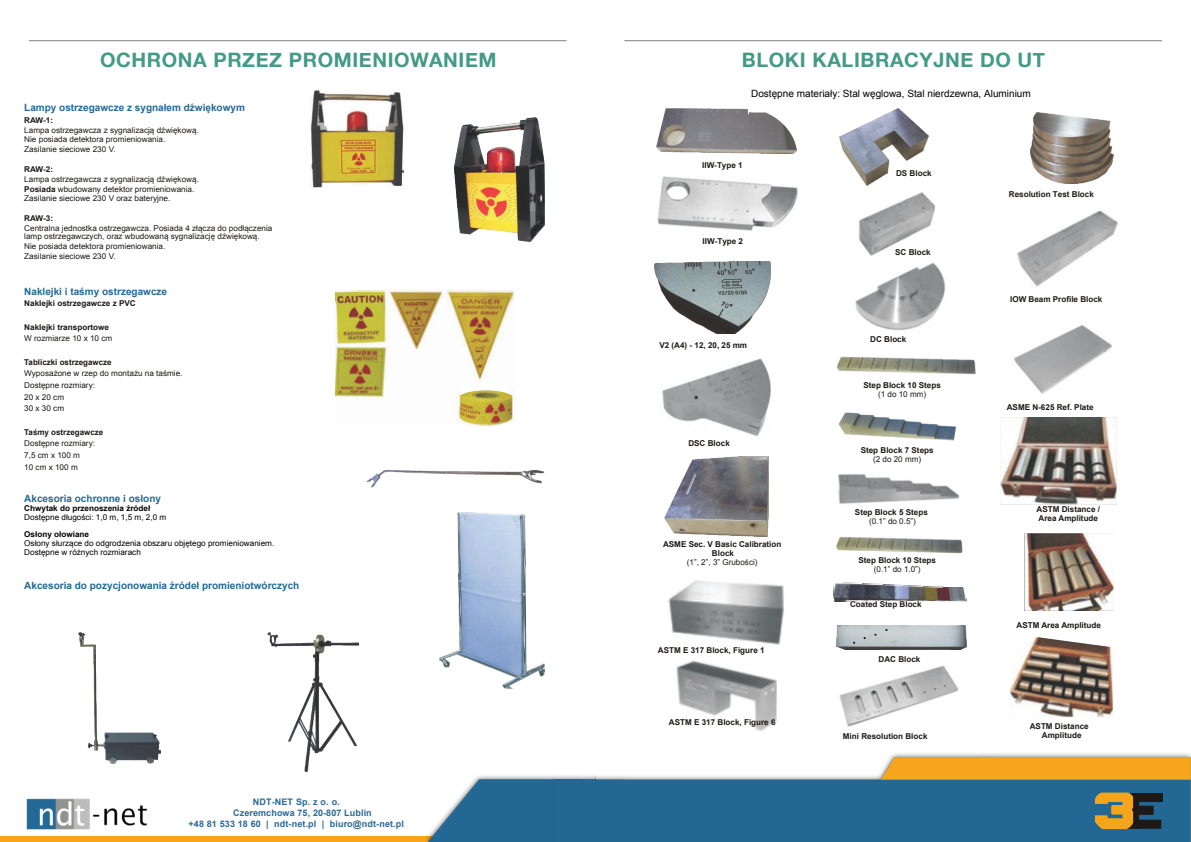
<style>
.page{position:relative;width:1191px;height:842px;background:#fff}
.page>*{position:absolute;margin:0;border:0;box-sizing:border-box;transform-origin:0 0}
.t1{font:700 19.9px "Helvetica Neue";letter-spacing:.03em;color:#439a86}
.t2{font:700 10px "Arial";color:#246996}
.t3{font:10px "Arial";color:#000}
.t4{font:700 9px "Arial";letter-spacing:.015em;color:#276996}
.t5{font:700 8.1px/9px "Arial";color:#1c1917}
.t6{font:8.1px "Arial";color:#1c1917}
.t7{font:8px/9.8px "Arial";color:#1c1917}
.t8{font:8px/8.8px "Arial";color:#000}
.t9{font:700 8px "Arial";color:#1c1917}
.t10{font:700 8px "Arial";color:#000}
.s1{font-weight:700}
</style>
<div class="page">
<img style="left:310px;top:90px;width:93px;height:97px">
<img style="left:453px;top:118px;width:92px;height:125px">
<img style="left:335px;top:290px;width:180px;height:136px">
<svg style="left:459px;top:383px;width:54px;height:13px"></svg>
<img style="left:439px;top:513px;width:106px;height:175px">
<img style="left:366px;top:470px;width:179px;height:17px">
<img style="left:78px;top:632px;width:83px;height:131px">
<img style="left:268px;top:633px;width:90px;height:139px">
<div style="left:0;top:836px;width:595px;height:6px;background:#f7a61b"></div>
<img style="left:26px;top:798px;width:121px;height:31px">
<hr style="left:29px;top:40px;width:537px;height:1px;background:#808080">
<img style="left:426px;top:775px;width:169px;height:67px">
<hr style="left:625px;top:40px;width:536px;height:1px;background:#808080">
<img style="left:595px;top:753px;width:596px;height:89px">
<div style="left:1128px;top:806px;width:25px;height:9px;background:#1c1917;border:1px solid #1c1917"></div>
<div style="left:1126px;top:820px;width:35px;height:9px;background:#1c1917;border:1px solid #1c1917"></div>
<svg style="left:1133px;top:801px;width:6px;height:27px"></svg>
<div style="left:1128px;top:793px;width:34px;height:8px;background:#1c1917"></div>
<svg style="left:1095px;top:792px;width:38px;height:37px"></svg>
<img style="left:668px;top:580px;width:116px;height:65px">
<img style="left:676px;top:660px;width:101px;height:71px">
<img style="left:657px;top:176px;width:140px;height:55px">
<img style="left:656px;top:108px;width:141px;height:45px">
<img style="left:655px;top:261px;width:115px;height:73px">
<img style="left:662px;top:358px;width:109px;height:79px">
<img style="left:664px;top:457px;width:105px;height:79px">
<img style="left:839px;top:108px;width:90px;height:78px">
<img style="left:858px;top:192px;width:76px;height:64px">
<img style="left:1030px;top:112px;width:84px;height:72px">
<img style="left:836px;top:625px;width:130px;height:24px">
<img style="left:1017px;top:212px;width:100px;height:74px">
<img style="left:839px;top:665px;width:120px;height:62px">
<img style="left:1014px;top:325px;width:97px;height:69px">
<img style="left:855px;top:262px;width:90px;height:69px">
<img style="left:837px;top:356px;width:138px;height:19px">
<img style="left:836px;top:537px;width:126px;height:16px">
<img style="left:838px;top:412px;width:118px;height:28px">
<img style="left:838px;top:474px;width:122px;height:30px">
<img style="left:833px;top:582px;width:133px;height:21px">
<img style="left:1000px;top:417px;width:116px;height:87px">
<img style="left:1010px;top:637px;width:102px;height:80px">
<img style="left:1024px;top:533px;width:89px;height:78px">
<h1 class="t1" style="left:100px;top:47px;width:398px">OCHRONA PRZEZ PROMIENIOWANIEM</h1>
<p class="t2" style="left:24px;top:104px;width:222px">Lampy ostrzegawcze z sygnałem dźwiękowym</p>
<p class="t9" style="left:24px;top:117px;width:30px">RAW-1:</p>
<p class="t7" style="left:24px;top:126px;width:176px">Lampa ostrzegawcza z sygnalizacją dźwiękową.<br>Nie posiada detektora promieniowania.<br>Zasilanie sieciowe 230 V.</p>
<p class="t9" style="left:24px;top:166px;width:30px">RAW-2:</p>
<p class="t7" style="left:24px;top:175px;width:176px">Lampa ostrzegawcza z sygnalizacją dźwiękową.<br><span class="s1">Posiada</span> wbudowany detektor promieniowania.<br>Zasilanie sieciowe 230 V oraz bateryjne.</p>
<p class="t9" style="left:24px;top:215px;width:30px">RAW-3:</p>
<p class="t7" style="left:24px;top:225px;width:250px;line-height:8px">Centralna jednostka ostrzegawcza. Posiada 4 złącza do podłączenia lamp ostrzegawczych, oraz wbudowaną sygnalizację dźwiękową.</p>
<p class="t7" style="left:24px;top:242px;width:143px">Nie posiada detektora promieniowania.<br>Zasilanie sieciowe 230 V.</p>
<p class="t2" style="left:24px;top:287px;width:144px">Naklejki i taśmy ostrzegawcze</p>
<p class="t9" style="left:24px;top:300px;width:113px">Naklejki ostrzegawcze z PVC</p>
<p class="t9" style="left:24px;top:324px;width:86px">Naklejki transportowe</p>
<p class="t7" style="left:24px;top:334px;width:89px">W rozmiarze 10 x 10 cm</p>
<p class="t9" style="left:24px;top:359px;width:89px">Tabliczki ostrzegawcze</p>
<p class="t7" style="left:24px;top:368px;width:160px;line-height:11.7px">Wyposażone w rzep do montażu na taśmie.<br>Dostępne rozmiary:<br>20 x 20 cm<br>30 x 30 cm</p>
<p class="t9" style="left:24px;top:429px;width:80px">Taśmy ostrzegawcze</p>
<p class="t7" style="left:24px;top:438px;width:72px;line-height:11.7px">Dostępne rozmiary:<br>7,5 cm x 100 m<br>10 cm x 100 m</p>
<p class="t2" style="left:24px;top:495px;width:138px">Akcesoria ochronne i osłony</p>
<p class="t10" style="left:24px;top:505px;width:128px">Chwytak do przenoszenia źródeł</p>
<p class="t8" style="left:24px;top:513px;width:143px">Dostępne długości: 1,0 m, 1,5 m, 2,0 m</p>
<p class="t10" style="left:24px;top:531px;width:66px">Osłony ołowiane</p>
<p class="t8" style="left:24px;top:539px;width:251px">Osłony słurzące do odgrodzenia obszaru objętego promieniowaniem.<br>Dostępne w różnych rozmiarach</p>
<p class="t2" style="left:24px;top:581px;width:277px">Akcesoria do pozycjonowania źródeł promieniotwórczych</p>
<p class="t4" style="left:253px;top:798px;width:88px">NDT-NET Sp. z o. o.</p>
<p class="t4" style="left:233px;top:809px;width:140px">Czeremchowa 75, 20-807 Lublin</p>
<p class="t4" style="left:188px;top:820px;width:217px">+48 81 533 18 60 | ndt-net.pl | biuro@ndt-net.pl</p>
<h1 class="t1" style="left:742px;top:47px;width:305px">BLOKI KALIBRACYJNE DO UT</h1>
<p class="t3" style="left:751px;top:90px;width:281px">Dostępne materiały: Stal węglowa, Stal nierdzewna, Aluminium</p>
<p class="t5" style="left:702px;top:162px;width:42px">IIW-Type 1</p>
<p class="t5" style="left:702px;top:237px;width:42px">IIW-Type 2</p>
<p class="t5" style="left:896px;top:169px;width:37px">DS Block</p>
<p class="t5" style="left:895px;top:248px;width:37px">SC Block</p>
<p class="t5" style="left:1008px;top:191px;width:87px">Resolution Test Block</p>
<p class="t5" style="left:1010px;top:296px;width:94px">IOW Beam Profile Block</p>
<p class="t5" style="left:659px;top:342px;width:89px">V2 (A4) - 12, 20, 25 mm</p>
<p class="t5" style="left:688px;top:440px;width:43px">DSC Block</p>
<p class="t5" style="left:663px;top:540px;width:120px;text-align:center">ASME Sec. V Basic Calibration<br>Block</p>
<p class="t6" style="left:687px;top:559px;width:72px">(1”, 2”, 3” Grubości)</p>
<p class="t5" style="left:658px;top:646px;width:108px">ASTM E 317 Block, Figure 1</p>
<p class="t5" style="left:669px;top:718px;width:108px">ASTM E 317 Block, Figure 6</p>
<p class="t5" style="left:870px;top:335px;width:38px">DC Block</p>
<p class="t5" style="left:863px;top:381px;width:79px">Step Block 10 Steps</p>
<p class="t6" style="left:878px;top:391px;width:50px">(1 do 10 mm)</p>
<p class="t5" style="left:860px;top:446px;width:74px">Step Block 7 Steps</p>
<p class="t6" style="left:873px;top:456px;width:50px">(2 do 20 mm)</p>
<p class="t5" style="left:855px;top:508px;width:74px">Step Block 5 Steps</p>
<p class="t6" style="left:869px;top:518px;width:48px">(0.1” do 0.5”)</p>
<p class="t5" style="left:858px;top:556px;width:79px">Step Block 10 Steps</p>
<p class="t6" style="left:874px;top:566px;width:48px">(0.1” do 1.0”)</p>
<p class="t5" style="left:850px;top:600px;width:73px">Coated Step Block</p>
<p class="t5" style="left:878px;top:655px;width:43px">DAC Block</p>
<p class="t5" style="left:843px;top:733px;width:86px">Mini Resolution Block</p>
<p class="t5" style="left:1006px;top:404px;width:88px">ASME N-625 Ref. Plate</p>
<p class="t5" style="left:1036px;top:506px;width:65px">ASTM Distance /<br>Area Amplitude</p>
<p class="t5" style="left:1016px;top:621px;width:86px">ASTM Area Amplitude</p>
<p class="t5" style="left:1042px;top:721px;width:48px;line-height:9.7px;text-indent:-12px">ASTM Distance<br>Amplitude</p>
</div>
